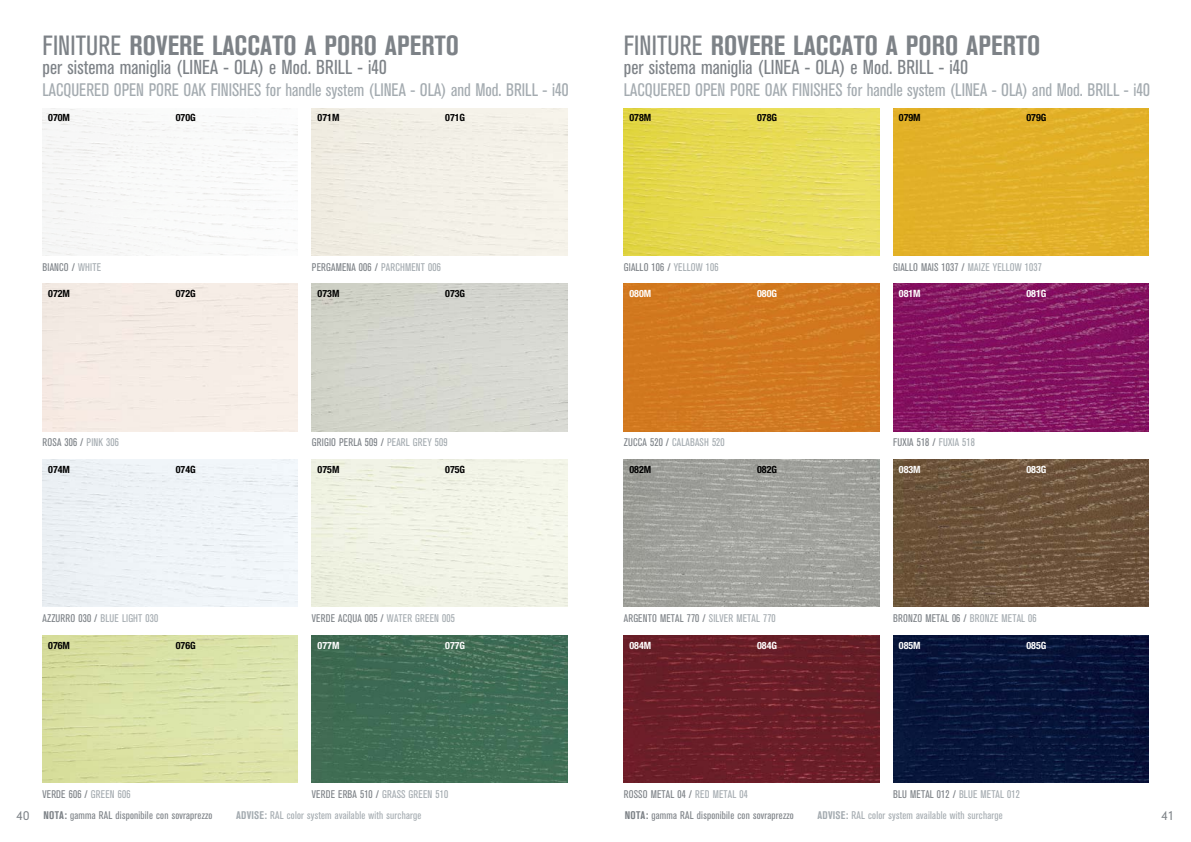
<style>
.page{position:relative;width:1191px;height:842px;background:#fff}
.page>*{position:absolute;margin:0;border:0;box-sizing:border-box;transform-origin:0 0}
.t1{font:700 condensed 27.5px "Akzidenz Grotesk BE";letter-spacing:.005em;color:#7d8287}
.t2{font:condensed 20px "Akzidenz Grotesk BE";letter-spacing:.005em;color:#7d8287}
.t3{font:condensed 18px "Akzidenz Grotesk BE";color:#a4abb0}
.t4{font:300 12px "DIN Neuzeit Grotesk";color:#7d8287}
.t5{font:condensed 11px "Akzidenz Grotesk BE";letter-spacing:.015em;color:#7d8287}
.t6{font:condensed 11px "Akzidenz Grotesk BE";letter-spacing:.02em;color:#a4abb0}
.t7{font:700 condensed 10px "Helvetica Neue";color:#000}
.t8{font:700 condensed 10px "Helvetica Neue";color:#fff}
.s1{font-weight:400}
.s2{color:#a4abb0}
.s3{color:#7d8287}
.s4{font-family:"DIN Neuzeit Grotesk";font-weight:300;font-stretch:normal;font-size:12px}
.s5{font-weight:700}
</style>
<div class="page">
<img style="left:893px;top:459px;width:255px;height:148px">
<img style="left:624px;top:459px;width:255px;height:148px">
<img style="left:312px;top:635px;width:255px;height:148px">
<img style="left:624px;top:108px;width:255px;height:147px">
<img style="left:624px;top:284px;width:255px;height:147px">
<img style="left:624px;top:635px;width:255px;height:148px">
<img style="left:893px;top:108px;width:255px;height:147px">
<img style="left:893px;top:635px;width:255px;height:148px">
<img style="left:893px;top:284px;width:255px;height:147px">
<h1 class="t1" style="left:43px;top:29px;width:418px"><span class="s1">FINITURE</span> ROVERE LACCATO A PORO APERTO</h1>
<h2 class="t2" style="left:43px;top:56px;width:345px">per sistema maniglia (LINEA - OLA) e Mod. BRILL - i40</h2>
<h3 class="t3" style="left:43px;top:80px;width:527px">LACQUERED OPEN PORE OAK FINISHES for handle system (LINEA - OLA) and Mod. BRILL - i40</h3>
<h1 class="t1" style="left:624px;top:29px;width:418px"><span class="s1">FINITURE</span> ROVERE LACCATO A PORO APERTO</h1>
<h2 class="t2" style="left:624px;top:56px;width:345px">per sistema maniglia (LINEA - OLA) e Mod. BRILL - i40</h2>
<h3 class="t3" style="left:624px;top:80px;width:527px">LACQUERED OPEN PORE OAK FINISHES for handle system (LINEA - OLA) and Mod. BRILL - i40</h3>
<p class="t7" style="left:48px;top:112px;width:23px">070M</p>
<p class="t7" style="left:176px;top:112px;width:21px">070G</p>
<p class="t7" style="left:317px;top:112px;width:23px">071M</p>
<p class="t7" style="left:445px;top:112px;width:21px">071G</p>
<p class="t7" style="left:629px;top:112px;width:23px">078M</p>
<p class="t7" style="left:757px;top:112px;width:21px">078G</p>
<p class="t7" style="left:899px;top:112px;width:23px">079M</p>
<p class="t7" style="left:1026px;top:112px;width:21px">079G</p>
<p class="t5" style="left:43px;top:261px;width:60px">BIANCO / <span class="s2">WHITE</span></p>
<p class="t7" style="left:48px;top:288px;width:23px">072M</p>
<p class="t7" style="left:176px;top:288px;width:21px">072G</p>
<p class="t5" style="left:312px;top:261px;width:130px">PERGAMENA 006 / <span class="s2">PARCHMENT 006</span></p>
<p class="t7" style="left:317px;top:288px;width:23px">073M</p>
<p class="t7" style="left:445px;top:288px;width:21px">073G</p>
<p class="t5" style="left:624px;top:261px;width:96px">GIALLO 106 / <span class="s2">YELLOW 106</span></p>
<p class="t8" style="left:629px;top:288px;width:23px">080M</p>
<p class="t8" style="left:757px;top:288px;width:21px">080G</p>
<p class="t5" style="left:893px;top:261px;width:150px">GIALLO MAIS 1037 / <span class="s2">MAIZE YELLOW 1037</span></p>
<p class="t8" style="left:899px;top:288px;width:23px">081M</p>
<p class="t8" style="left:1026px;top:288px;width:21px">081G</p>
<p class="t5" style="left:43px;top:437px;width:78px">ROSA 306 / <span class="s2">PINK 306</span></p>
<p class="t5" style="left:312px;top:437px;width:137px">GRIGIO PERLA 509 / <span class="s2">PEARL GREY 509</span></p>
<p class="t6" style="left:624px;top:437px;width:102px"><span class="s3">ZUCCA 520 /</span> CALABASH 520</p>
<p class="t5" style="left:893px;top:437px;width:83px">FUXIA 518 / <span class="s2">FUXIA 518</span></p>
<p class="t7" style="left:48px;top:463px;width:23px">074M</p>
<p class="t7" style="left:176px;top:463px;width:21px">074G</p>
<p class="t7" style="left:317px;top:463px;width:23px">075M</p>
<p class="t7" style="left:445px;top:463px;width:21px">075G</p>
<p class="t7" style="left:629px;top:463px;width:23px">082M</p>
<p class="t7" style="left:757px;top:463px;width:21px">082G</p>
<p class="t8" style="left:899px;top:463px;width:23px">083M</p>
<p class="t8" style="left:1026px;top:463px;width:21px">083G</p>
<p class="t6" style="left:43px;top:612px;width:117px"><span class="s3">AZZURRO 030 /</span> BLUE LIGHT 030</p>
<p class="t5" style="left:312px;top:612px;width:144px">VERDE ACQUA 005 / <span class="s2">WATER GREEN 005</span></p>
<p class="t5" style="left:624px;top:612px;width:153px">ARGENTO METAL 770 / <span class="s2">SILVER METAL 770</span></p>
<p class="t5" style="left:893px;top:612px;width:145px">BRONZO METAL 06 / <span class="s2">BRONZE METAL 06</span></p>
<p class="t7" style="left:48px;top:639px;width:23px">076M</p>
<p class="t7" style="left:176px;top:639px;width:21px">076G</p>
<p class="t8" style="left:317px;top:639px;width:23px">077M</p>
<p class="t8" style="left:445px;top:639px;width:21px">077G</p>
<p class="t8" style="left:629px;top:639px;width:23px">084M</p>
<p class="t8" style="left:757px;top:639px;width:21px">084G</p>
<p class="t8" style="left:899px;top:639px;width:23px">085M</p>
<p class="t8" style="left:1026px;top:639px;width:21px">085G</p>
<p class="t5" style="left:43px;top:788px;width:89px">VERDE 606 / <span class="s2">GREEN 606</span></p>
<p class="t5" style="left:312px;top:788px;width:138px">VERDE ERBA 510 / <span class="s2">GRASS GREEN 510</span></p>
<p class="t5" style="left:624px;top:788px;width:125px">ROSSO METAL 04 / <span class="s2">RED METAL 04</span></p>
<p class="t5" style="left:893px;top:788px;width:128px">BLU METAL 012 / <span class="s2">BLUE METAL 012</span></p>
<p class="t5" style="left:16px;top:809px;width:197px"><span class="s4">40</span> <span class="s5">NOTA:</span> gamma RAL disponibile con sovraprezzo</p>
<p class="t6" style="left:236px;top:809px;width:187px"><span class="s5">ADVISE:</span> RAL color system available with surcharge</p>
<p class="t5" style="left:625px;top:809px;width:170px"><span class="s5">NOTA:</span> gamma RAL disponibile con sovraprezzo</p>
<p class="t6" style="left:817px;top:809px;width:187px"><span class="s5">ADVISE:</span> RAL color system available with surcharge</p>
<p class="t4" style="left:1161px;top:809px;width:13px">41</p>
</div>
